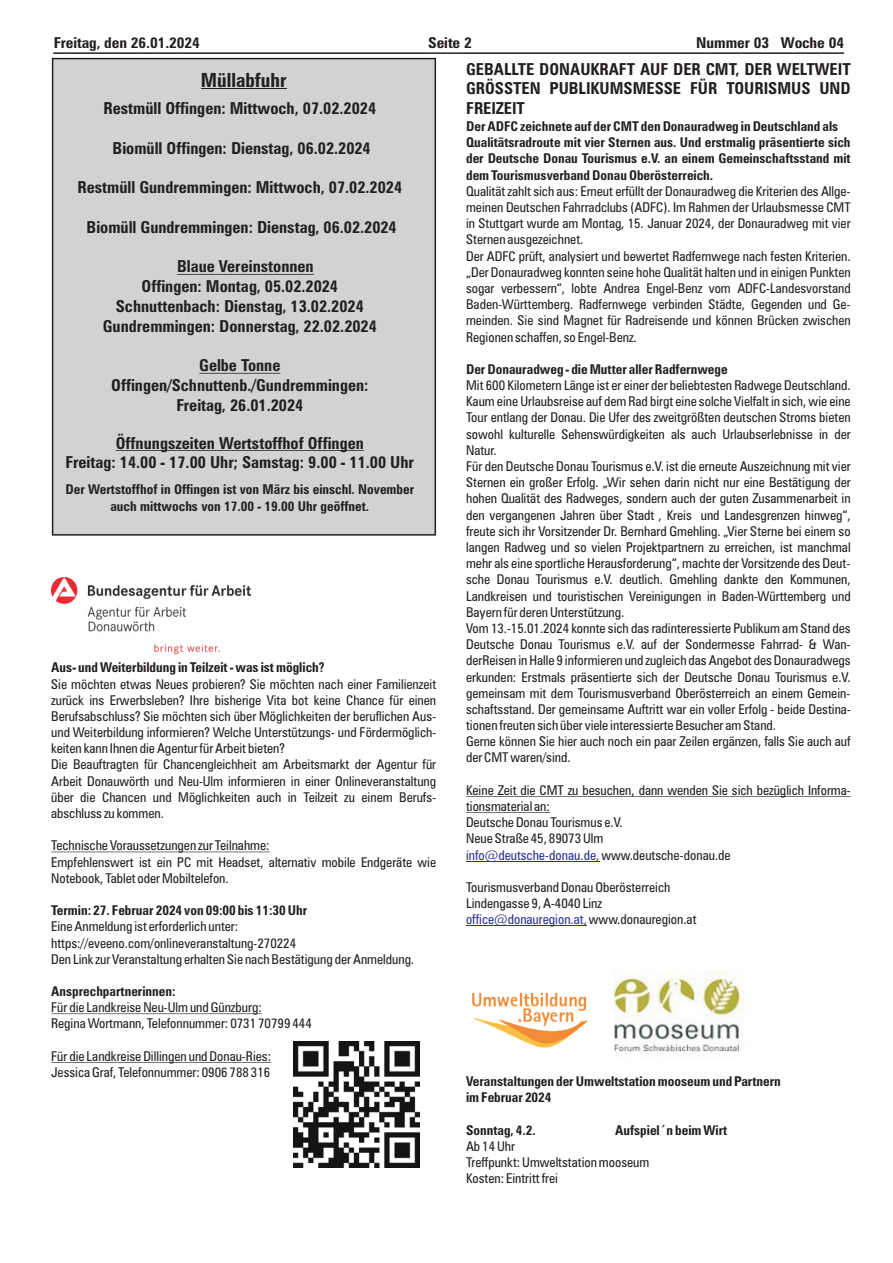
<style>
.page{position:relative;width:893px;height:1263px;background:#fff}
.page>*{position:absolute;margin:0;border:0;box-sizing:border-box;transform-origin:0 0}
.t1{font:700 condensed 19.5px "Zurich BT";color:#231f20}
.t2{font:700 condensed 16.5px/19.8px "Zurich BT";color:#231f20;text-align:center}
.t3{font:700 condensed 15px "Zurich BT";letter-spacing:-.005em;color:#231f20;scale:1.04 1}
.t4{font:condensed 13.5px/16.2px "Zurich BT";color:#231f20}
.t5{font:700 condensed 13.5px/16.2px "Zurich BT";color:#231f20}
.t6{font:condensed 13.5px "Zurich BT";color:#2d3291}
.s1{color:#231f20}
</style>
<div class="page">
<div style="left:51px;top:57px;width:386px;height:479px;background:#d1d2d4"></div>
<hr style="left:53px;top:52px;width:791px;height:2px;background:#231f20">
<hr style="left:201px;top:88px;width:86px;height:1px;background:#231f20">
<hr style="left:177px;top:274px;width:137px;height:1px;background:#231f20">
<hr style="left:199px;top:373px;width:81px;height:1px;background:#231f20">
<hr style="left:116px;top:450px;width:248px;height:1px;background:#231f20">
<hr style="left:51px;top:852px;width:219px;height:1px;background:#231f20">
<hr style="left:51px;top:1013px;width:211px;height:1px;background:#231f20">
<hr style="left:51px;top:1062px;width:220px;height:1px;background:#231f20">
<hr style="left:466px;top:796px;width:385px;height:1px;background:#231f20">
<hr style="left:466px;top:812px;width:84px;height:1px;background:#231f20">
<hr style="left:466px;top:861px;width:133px;height:1px;background:#2d3291">
<hr style="left:466px;top:925px;width:121px;height:1px;background:#2d3291">
<img style="left:51px;top:578px;width:200px;height:75px">
<img style="left:294px;top:1041px;width:125px;height:126px">
<img style="left:615px;top:971px;width:129px;height:83px">
<img style="left:472px;top:992px;width:116px;height:56px">
<p class="t3" style="left:54px;top:37px;width:142px">Freitag, den 26.01.2024</p>
<p class="t3" style="left:428px;top:37px;width:43px">Seite 2</p>
<p class="t3" style="left:696px;top:37px;width:144px">Nummer 03 Woche 04</p>
<h1 class="t1" style="left:201px;top:72px;width:87px">Müllabfuhr</h1>
<p class="t2" style="left:104px;top:100px;width:274px">Restmüll Offingen: Mittwoch, 07.02.2024</p>
<p class="t2" style="left:113px;top:140px;width:260px">Biomüll Offingen: Dienstag, 06.02.2024</p>
<p class="t2" style="left:78px;top:179px;width:326px">Restmüll Gundremmingen: Mittwoch, 07.02.2024</p>
<p class="t2" style="left:87px;top:219px;width:312px">Biomüll Gundremmingen: Dienstag, 06.02.2024</p>
<p class="t2" style="left:177px;top:258px;width:138px">Blaue Vereinstonnen</p>
<p class="t2" style="left:142px;top:278px;width:198px">Offingen: Montag, 05.02.2024</p>
<p class="t2" style="left:116px;top:298px;width:249px">Schnuttenbach: Dienstag, 13.02.2024</p>
<p class="t2" style="left:103px;top:318px;width:276px">Gundremmingen: Donnerstag, 22.02.2024</p>
<p class="t2" style="left:111px;top:357px;width:259px">Gelbe Tonne<br>Offingen/Schnuttenb./Gundremmingen:<br>Freitag, 26.01.2024</p>
<p class="t2" style="left:66px;top:434px;width:350px">Öffnungszeiten Wertstoffhof Offingen<br>Freitag: 14.00 - 17.00 Uhr; Samstag: 9.00 - 11.00 Uhr</p>
<p class="t5" style="left:66px;top:483px;width:350px;text-align:center">Der Wertstoffhof in Offingen ist von März bis einschl. November auch mittwochs von 17.00 - 19.00 Uhr geöffnet.</p>
<p class="t2" style="left:466px;top:60px;width:386px;text-align:justify">GEBALLTE DONAUKRAFT AUF DER CMT, DER WELTWEIT GRÖSSTEN PUBLIKUMSMESSE FÜR TOURISMUS UND FREIZEIT</p>
<p class="t5" style="left:466px;top:119px;width:386px">Der ADFC zeichnete auf der CMT den Donauradweg in Deutschland als Qualitätsradroute mit vier Sternen aus. Und erstmalig präsentierte sich der Deutsche Donau Tourismus e.V. an einem Gemeinschaftsstand mit dem Tourismusverband Donau Oberösterreich.</p>
<p class="t4" style="left:466px;top:184px;width:386px">Qualität zahlt sich aus: Erneut erfüllt der Donauradweg die Kriterien des Allge&shy;meinen Deutschen Fahrradclubs (ADFC). Im Rahmen der Urlaubsmesse CMT in Stuttgart wurde am Montag, 15. Januar 2024, der Donauradweg mit vier Sternen ausgezeichnet.<br>Der ADFC prüft, analysiert und bewertet Radfernwege nach festen Kriterien. „Der Donauradweg konnten seine hohe Qualität halten und in einigen Punkten sogar verbessern“, lobte Andrea Engel-Benz vom ADFC-Landesvorstand Baden-Württemberg. Radfernwege verbinden Städte, Gegenden und Ge&shy;meinden. Sie sind Magnet für Radreisende und können Brücken zwischen Regionen schaffen, so Engel-Benz.</p>
<p class="t5" style="left:466px;top:362px;width:263px">Der Donauradweg - die Mutter aller Radfernwege</p>
<p class="t4" style="left:466px;top:378px;width:386px">Mit 600 Kilometern Länge ist er einer der beliebtesten Radwege Deutschland.<br>Kaum eine Urlaubsreise auf dem Rad birgt eine solche Vielfalt in sich, wie eine Tour entlang der Donau. Die Ufer des zweitgrößten deutschen Stroms bieten sowohl kulturelle Sehenswürdigkeiten als auch Urlaubserlebnisse in der Natur.<br>Für den Deutsche Donau Tourismus e.V. ist die erneute Auszeichnung mit vier Sternen ein großer Erfolg. „Wir sehen darin nicht nur eine Bestätigung der hohen Qualität des Radweges, sondern auch der guten Zusammenarbeit in den vergangenen Jahren über Stadt , Kreis und Landesgrenzen hinweg“, freute sich ihr Vorsitzender Dr. Bernhard Gmehling. „Vier Sterne bei einem so langen Radweg und so vielen Projektpartnern zu erreichen, ist manchmal mehr als eine sportliche Herausforderung“, machte der Vorsitzende des Deut&shy;sche Donau Tourismus e.V. deutlich. Gmehling dankte den Kommunen, Landkreisen und touristischen Vereinigungen in Baden-Württemberg und Bayern für deren Unterstützung.<br>Vom 13.-15.01.2024 konnte sich das radinteressierte Publikum am Stand des Deutsche Donau Tourismus e.V. auf der Sondermesse Fahrrad- &amp; Wan&shy;derReisen in Halle 9 informieren und zugleich das Angebot des Donauradwegs</p>
<p class="t5" style="left:51px;top:661px;width:275px">Aus- und Weiterbildung in Teilzeit - was ist möglich?</p>
<p class="t4" style="left:466px;top:670px;width:386px">erkunden: Erstmals präsentierte sich der Deutsche Donau Tourismus e.V.</p>
<p class="t4" style="left:51px;top:677px;width:387px">Sie möchten etwas Neues probieren? Sie möchten nach einer Familienzeit</p>
<p class="t4" style="left:466px;top:686px;width:386px">gemeinsam mit dem Tourismusverband Oberösterreich an einem Gemein-</p>
<p class="t4" style="left:51px;top:693px;width:387px">zurück ins Erwerbsleben? Ihre bisherige Vita bot keine Chance für einen</p>
<p class="t4" style="left:466px;top:702px;width:386px">schaftsstand. Der gemeinsame Auftritt war ein voller Erfolg - beide Destina-</p>
<p class="t4" style="left:51px;top:709px;width:387px">Berufsabschluss? Sie möchten sich über Möglichkeiten der beruflichen Aus-</p>
<p class="t4" style="left:466px;top:718px;width:312px">tionen freuten sich über viele interessierte Besucher am Stand.</p>
<p class="t4" style="left:51px;top:725px;width:387px">und Weiterbildung informieren? Welche Unterstützungs- und Fördermöglich-</p>
<p class="t4" style="left:466px;top:735px;width:386px">Gerne können Sie hier auch noch ein paar Zeilen ergänzen, falls Sie auch auf</p>
<p class="t4" style="left:51px;top:742px;width:235px">keiten kann Ihnen die Agentur für Arbeit bieten?</p>
<p class="t4" style="left:466px;top:751px;width:106px">der CMT waren/sind.</p>
<p class="t4" style="left:51px;top:758px;width:387px">Die Beauftragten für Chancengleichheit am Arbeitsmarkt der Agentur für<br>Arbeit Donauwörth und Neu-Ulm informieren in einer Onlineveranstaltung</p>
<p class="t4" style="left:466px;top:783px;width:386px">Keine Zeit die CMT zu besuchen, dann wenden Sie sich bezüglich Informa-</p>
<p class="t4" style="left:51px;top:790px;width:387px">über die Chancen und Möglichkeiten auch in Teilzeit zu einem Berufs-</p>
<p class="t4" style="left:466px;top:799px;width:85px">tionsmaterial an:</p>
<p class="t4" style="left:51px;top:806px;width:114px">abschluss zu kommen.</p>
<p class="t4" style="left:466px;top:815px;width:158px">Deutsche Donau Tourismus e.V.<br>Neue Straße 45, 89073 Ulm</p>
<p class="t4" style="left:51px;top:839px;width:220px">Technische Voraussetzungen zur Teilnahme:</p>
<p class="t6" style="left:466px;top:849px;width:266px">info@deutsche-donau.de,<span class="s1">www.deutsche-donau.de</span></p>
<p class="t4" style="left:51px;top:855px;width:387px">Empfehlenswert ist ein PC mit Headset, alternativ mobile Endgeräte wie<br>Notebook, Tablet oder Mobiltelefon.</p>
<p class="t4" style="left:466px;top:880px;width:206px">Tourismusverband Donau Oberösterreich<br>Lindengasse 9, A-4040 Linz</p>
<p class="t5" style="left:51px;top:903px;width:258px">Termin: 27. Februar 2024 von 09:00 bis 11:30 Uhr</p>
<p class="t6" style="left:466px;top:914px;width:232px">office@donauregion.at,<span class="s1">www.donauregion.at</span></p>
<p class="t4" style="left:51px;top:920px;width:364px">Eine Anmeldung ist erforderlich unter: https://eveeno.com/onlineveranstaltung-270224<br>Den Link zur Veranstaltung erhalten Sie nach Bestätigung der Anmeldung.</p>
<p class="t5" style="left:51px;top:984px;width:126px">Ansprechpartnerinnen:</p>
<p class="t4" style="left:51px;top:1001px;width:262px">Für die Landkreise Neu-Ulm und Günzburg:<br>Regina Wortmann, Telefonnummer: 0731 70799 444</p>
<p class="t4" style="left:51px;top:1049px;width:222px">Für die Landkreise Dillingen und Donau-Ries:<br>Jessica Graf, Telefonnummer: 0906 788 316</p>
<p class="t5" style="left:466px;top:1074px;width:316px">Veranstaltungen der Umweltstation mooseum und Partnern im Februar 2024</p>
<p class="t5" style="left:466px;top:1123px;width:71px">Sonntag, 4.2.</p>
<p class="t5" style="left:615px;top:1123px;width:114px">Aufspiel´n beim Wirt</p>
<p class="t4" style="left:466px;top:1139px;width:185px">Ab 14 Uhr<br>Treffpunkt: Umweltstation mooseum<br>Kosten: Eintritt frei</p>
</div>
